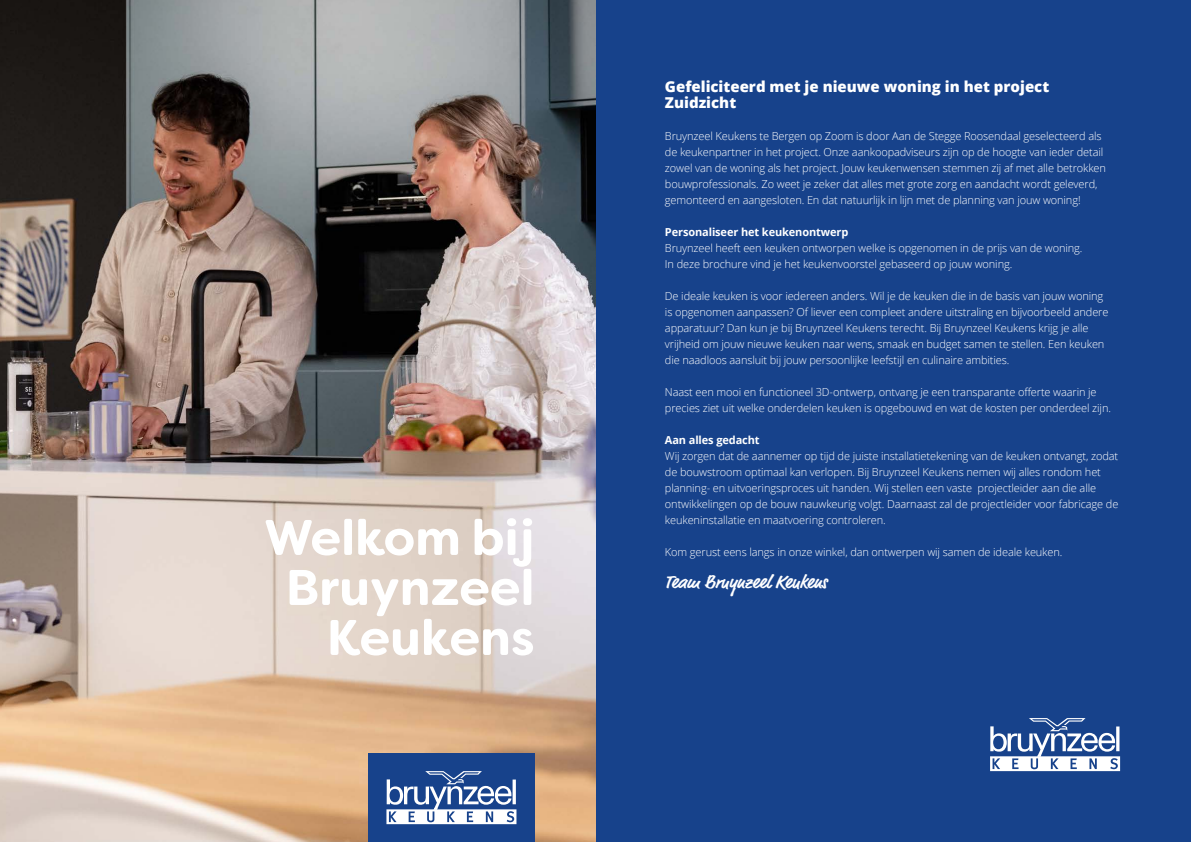
<style>
.page{position:relative;width:1191px;height:842px;background:#fff}
.page>*{position:absolute;margin:0;border:0;box-sizing:border-box;transform-origin:0 0}
.t1{font:700 50px/50px "Filson Soft";color:#fff;text-align:right}
.t2{font:700 19px "Market Pro";color:#fff}
.t3{font:800 15px/16px "Open Sans";color:#fff}
.t4{font:300 11px/16px "Open Sans";letter-spacing:-.01em;color:#fff}
.t5{font:700 11px "Open Sans";letter-spacing:-.01em;color:#fff}
</style>
<div class="page">
<div style="left:595px;top:0;width:596px;height:842px;background:#17428b"></div>
<img style="left:0;top:0;width:595px;height:842px">
<svg style="left:990px;top:718px;width:130px;height:53px"></svg>
<div style="left:368px;top:753px;width:166px;height:89px;background:#17428b"></div>
<svg style="left:386px;top:771px;width:130px;height:53px"></svg>
<h1 class="t1" style="left:264px;top:513px;width:272px">Welkom bij<br>Bruynzeel<br>Keukens</h1>
<h3 class="t3" style="left:665px;top:77px;width:386px">Gefeliciteerd met je nieuwe woning in het project<br>Zuidzicht</h3>
<p class="t4" style="left:665px;top:127px;width:442px">Bruynzeel Keukens te Bergen op Zoom is door Aan de Stegge Roosendaal geselecteerd als de keukenpartner in het project. Onze aankoopadviseurs zijn op de hoogte van ieder detail zowel van de woning als het project. Jouw keukenwensen stemmen zij af met alle betrokken bouwprofessionals. Zo weet je zeker dat alles met grote zorg en aandacht wordt geleverd, gemonteerd en aangesloten. En dat natuurlijk in lijn met de planning van jouw woning!</p>
<p class="t5" style="left:665px;top:224px;width:185px">Personaliseer het keukenontwerp</p>
<p class="t4" style="left:665px;top:239px;width:419px">Bruynzeel heeft een keuken ontworpen welke is opgenomen in de prijs van de woning.<br>In deze brochure vind je het keukenvoorstel gebaseerd op jouw woning.</p>
<p class="t4" style="left:665px;top:287px;width:445px">De ideale keuken is voor iedereen anders. Wil je de keuken die in de basis van jouw woning is opgenomen aanpassen? Of liever een compleet andere uitstraling en bijvoorbeeld andere apparatuur? Dan kun je bij Bruynzeel Keukens terecht. Bij Bruynzeel Keukens krijg je alle vrijheid om jouw nieuwe keuken naar wens, smaak en budget samen te stellen. Een keuken die naadloos aansluit bij jouw persoonlijke leefstijl en culinaire ambities.</p>
<p class="t4" style="left:665px;top:383px;width:447px">Naast een mooi en functioneel 3D-ontwerp, ontvang je een transparante offerte waarin je precies ziet uit welke onderdelen keuken is opgebouwd en wat de kosten per onderdeel zijn.</p>
<p class="t5" style="left:665px;top:432px;width:96px">Aan alles gedacht</p>
<p class="t4" style="left:665px;top:447px;width:455px">Wij zorgen dat de aannemer op tijd de juiste installatietekening van de keuken ontvangt, zodat de bouwstroom optimaal kan verlopen. Bij Bruynzeel Keukens nemen wij alles rondom het planning- en uitvoeringsproces uit handen. Wij stellen een vaste projectleider aan die alle ontwikkelingen op de bouw nauwkeurig volgt. Daarnaast zal de projectleider voor fabricage de keukeninstallatie en maatvoering controleren.</p>
<p class="t4" style="left:665px;top:543px;width:399px">Kom gerust eens langs in onze winkel, dan ontwerpen wij samen de ideale keuken.</p>
<h2 class="t2" style="left:665px;top:568px;width:164px">Team Bruynzeel Keukens</h2>
</div>
